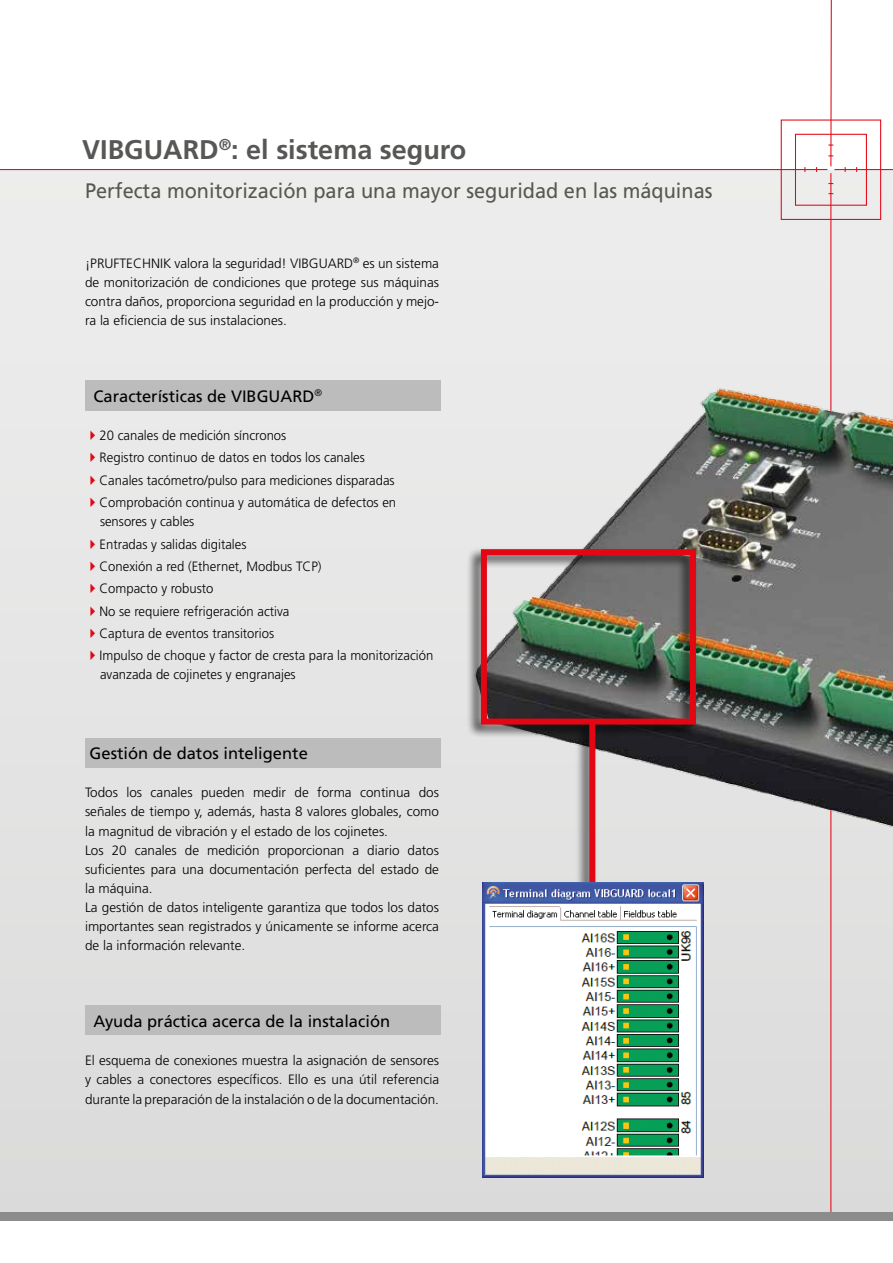
<style>
.page{position:relative;width:893px;height:1263px;background:#fff}
.page>*{position:absolute;margin:0;border:0;box-sizing:border-box;transform-origin:0 0}
.t1{font:700 27px "Frutiger";color:#575756}
.t2{font:21px "Frutiger";color:#575756;scale:.95 1}
.t3{font:16.5px "Frutiger";color:#000}
.t4{font:300 13.5px/19.2px "Frutiger";color:#000}
</style>
<div class="page">
<div style="left:0;top:170px;width:893px;height:1042px;background:#e5e5e5"></div>
<hr style="left:830px;top:173px;width:1px;height:1044px;background:#e30613">
<hr style="left:834px;top:169px;width:59px;height:1px;background:#e30613">
<hr style="left:830px;top:0;width:2px;height:166px;background:#e30613">
<div style="left:795px;top:134px;width:72px;height:72px;border:1px solid #e30613"></div>
<div style="left:781px;top:120px;width:100px;height:100px;border:1px solid #e30613"></div>
<hr style="left:0;top:169px;width:827px;height:1px;background:#e30613">
<div style="left:0;top:1212px;width:893px;height:8px;background:#8c8c8b"></div>
<div style="left:85px;top:381px;width:355px;height:30px;background:#bcbcbc"></div>
<div style="left:85px;top:738px;width:355px;height:30px;background:#bcbcbc"></div>
<div style="left:85px;top:1005px;width:355px;height:30px;background:#bcbcbc"></div>
<img style="left:413px;top:333px;width:480px;height:567px">
<div style="left:467px;top:547px;width:231px;height:192px;background:#000;opacity:.75"></div>
<div style="left:481px;top:549px;width:215px;height:175px;border:6px solid #e30613"></div>
<div style="left:575px;top:721px;width:22px;height:175px;background:#000;opacity:.75"></div>
<div style="left:589px;top:723px;width:6px;height:159px;background:#e30613"></div>
<img style="left:482px;top:882px;width:221px;height:296px">
<h1 class="t1" style="left:82px;top:134px;width:386px">VIBGUARD<sup>®</sup>: el sistema seguro</h1>
<h2 class="t2" style="left:85px;top:178px;width:662px">Perfecta monitorización para una mayor seguridad en las máquinas</h2>
<p class="t4" style="left:85px;top:254px;width:356px;text-align:justify">¡PRUFTECHNIK valora la seguridad! VIBGUARD<sup>®</sup> es un sistema de monitorización de condiciones que protege sus máquinas contra daños, proporciona seguridad en la producción y mejo&shy;ra la eficiencia de sus instalaciones.</p>
<p class="t3" style="left:94px;top:386px;width:230px">Características de VIBGUARD<sup>®</sup></p>
<p class="t4" style="left:100px;top:424px;width:298px;line-height:22.4px">20 canales de medición síncronos<br>Registro continuo de datos en todos los canales Canales tacómetro/pulso para mediciones disparadas Comprobación continua y automática de defectos en</p>
<p class="t4" style="left:100px;top:511px;width:335px;line-height:22.4px">sensores y cables<br>Entradas y salidas digitales<br>Conexión a red (Ethernet, Modbus TCP)<br>Compacto y robusto<br>No se requiere refrigeración activa<br>Captura de eventos transitorios<br>Impulso de choque y factor de cresta para la monitorización</p>
<p class="t4" style="left:100px;top:665px;width:197px">avanzada de cojinetes y engranajes</p>
<p class="t3" style="left:90px;top:744px;width:220px">Gestión de datos inteligente</p>
<p class="t4" style="left:85px;top:783px;width:356px">Todos los canales pueden medir de forma continua dos señales de tiempo y, además, hasta 8 valores globales, como la magnitud de vibración y el estado de los cojinetes.<br>Los 20 canales de medición proporcionan a diario datos suficientes para una documentación perfecta del estado de la máquina.<br>La gestión de datos inteligente garantiza que todos los datos importantes sean registrados y únicamente se informe acerca de la información relevante.</p>
<p class="t3" style="left:94px;top:1011px;width:298px">Ayuda práctica acerca de la instalación</p>
<p class="t4" style="left:85px;top:1051px;width:356px;text-align:justify">El esquema de conexiones muestra la asignación de sensores y cables a conectores específicos. Ello es una útil referencia durante la preparación de la instalación o de la documentación.</p>
</div>
